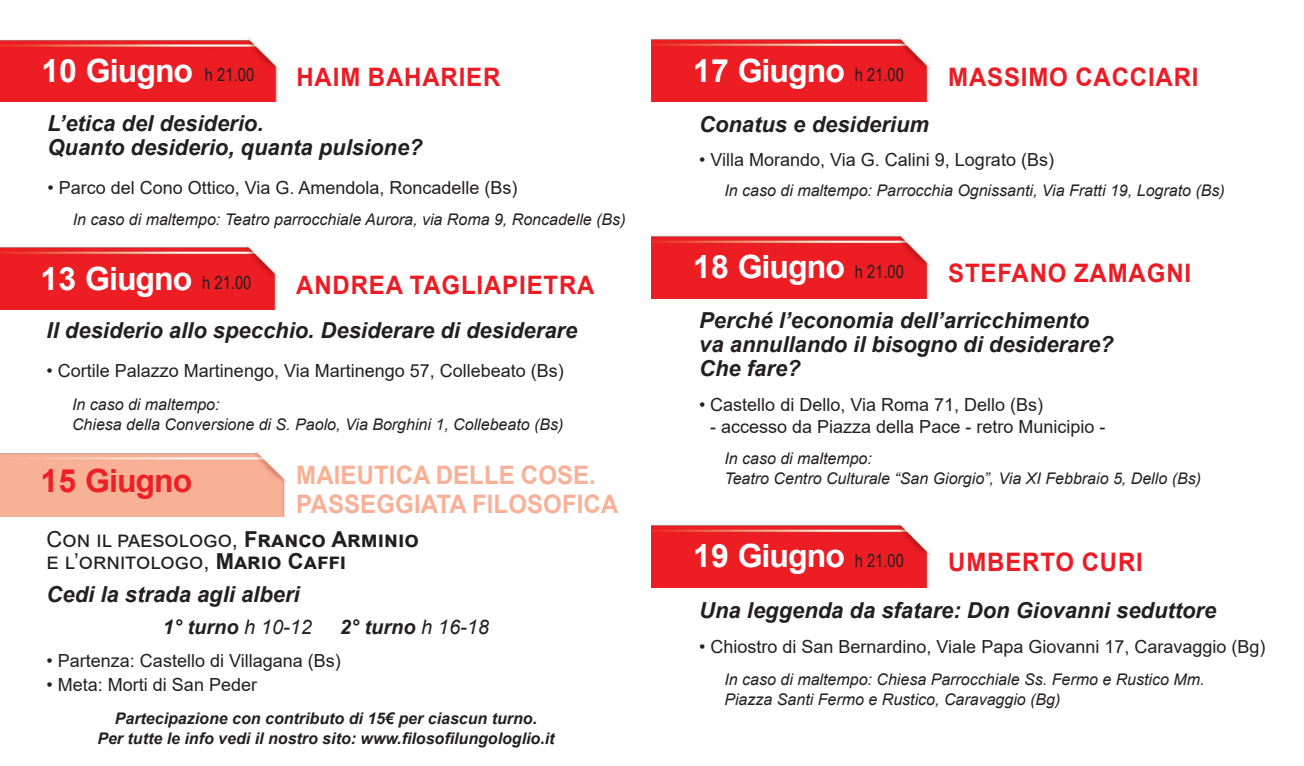
<style>
.page{position:relative;width:1304px;height:766px;background:#fff}
.page>*{position:absolute;margin:0;border:0;box-sizing:border-box;transform-origin:0 0}
.t1{font:700 32px "Arial";letter-spacing:-.03em;color:#fff}
.t2{font:700 32px "Arial";letter-spacing:-.03em;color:#ee2026}
.t3{font:700 25.4px "Arial";letter-spacing:.035em;color:#ed1c24;scale:.94 1}
.t4{font:700 25.4px "Arial";letter-spacing:.005em;color:#f9b096;scale:.94 1}
.t5{font:italic 700 22px "Arial";color:#231f20}
.t6{font:22px "Arial";color:#231f20}
.t7{font:italic 700 20px "Arial";color:#231f20}
.t8{font:18px "Arial";color:#231f20}
.t9{font:18px "Arial Narrow";color:#231f20}
.t10{font:italic 16px "Arial";color:#231f20}
.t11{font:italic 700 16px "Arial";color:#231f20}
.s1{font-weight:700}
.s2{font-weight:400}
</style>
<div class="page">
<img style="left:0;top:245px;width:280px;height:64px">
<img style="left:652px;top:37px;width:279px;height:64px">
<img style="left:652px;top:523px;width:279px;height:64px">
<img style="left:652px;top:234px;width:279px;height:64px">
<img style="left:0;top:451px;width:288px;height:65px">
<img style="left:0;top:38px;width:280px;height:63px">
<p class="t1" style="left:41px;top:48px;width:153px">10 Giugno</p>
<p class="t9" style="left:205px;top:62px;width:51px">h 21.00</p>
<p class="t5" style="left:47px;top:108px;width:218px">L’etica del desiderio.</p>
<p class="t5" style="left:47px;top:132px;width:377px">Quanto desiderio, quanta pulsione?</p>
<p class="t8" style="left:47px;top:175px;width:472px">• Parco del Cono Ottico, Via G. Amendola, Roncadelle (Bs)</p>
<p class="t3" style="left:296px;top:59px;width:218px">HAIM BAHARIER</p>
<p class="t10" style="left:73px;top:209px;width:554px">In caso di maltempo: Teatro parrocchiale Aurora, via Roma 9, Roncadelle (Bs)</p>
<p class="t1" style="left:41px;top:255px;width:153px">13 Giugno</p>
<p class="t9" style="left:202px;top:269px;width:51px">h 21.00</p>
<p class="t5" style="left:47px;top:315px;width:532px">Il desiderio allo specchio. Desiderare di desiderare</p>
<p class="t3" style="left:296px;top:266px;width:319px">ANDREA TAGLIAPIETRA</p>
<p class="t8" style="left:47px;top:358px;width:519px">• Cortile Palazzo Martinengo, Via Martinengo 57, Collebeato (Bs)</p>
<p class="t10" style="left:72px;top:393px;width:149px">In caso di maltempo:</p>
<p class="t10" style="left:72px;top:413px;width:493px">Chiesa della Conversione di S. Paolo, Via Borghini 1, Collebeato (Bs)</p>
<p class="t4" style="left:296px;top:457px;width:320px">MAIEUTICA DELLE COSE.</p>
<p class="t4" style="left:296px;top:486px;width:344px">PASSEGGIATA FILOSOFICA</p>
<p class="t2" style="left:41px;top:458px;width:153px">15 Giugno</p>
<p class="t6" style="left:47px;top:524px;width:374px">Con il paesologo, <span class="s1">Franco Arminio</span></p>
<p class="t6" style="left:47px;top:546px;width:301px">e l’ornitologo, <span class="s1">Mario Caffi</span></p>
<p class="t5" style="left:47px;top:579px;width:255px">Cedi la strada agli alberi</p>
<p class="t7" style="left:163px;top:613px;width:151px">1° turno <span class="s2">h 10-12</span></p>
<p class="t7" style="left:340px;top:613px;width:151px">2° turno <span class="s2">h 16-18</span></p>
<p class="t8" style="left:47px;top:647px;width:296px">• Partenza: Castello di Villagana (Bs)</p>
<p class="t8" style="left:47px;top:671px;width:212px">• Meta: Morti di San Peder</p>
<p class="t11" style="left:115px;top:708px;width:424px">Partecipazione con contributo di 15€ per ciascun turno.</p>
<p class="t11" style="left:97px;top:728px;width:459px">Per tutte le info vedi il nostro sito: www.filosofilungologlio.it</p>
<p class="t1" style="left:693px;top:48px;width:153px">17 Giugno</p>
<p class="t9" style="left:855px;top:61px;width:51px">h 21.00</p>
<p class="t5" style="left:699px;top:109px;width:231px">Conatus e desiderium</p>
<p class="t3" style="left:948px;top:59px;width:268px">MASSIMO CACCIARI</p>
<p class="t8" style="left:699px;top:147px;width:356px">• Villa Morando, Via G. Calini 9, Lograto (Bs)</p>
<p class="t10" style="left:724px;top:180px;width:502px">In caso di maltempo: Parrocchia Ognissanti, Via Fratti 19, Lograto (Bs)</p>
<p class="t1" style="left:693px;top:244px;width:153px">18 Giugno</p>
<p class="t9" style="left:855px;top:258px;width:51px">h 21.00</p>
<p class="t3" style="left:948px;top:255px;width:260px">STEFANO ZAMAGNI</p>
<p class="t5" style="left:699px;top:306px;width:392px">Perché l’economia dell’arricchimento</p>
<p class="t5" style="left:699px;top:330px;width:416px">va annullando il bisogno di desiderare?</p>
<p class="t5" style="left:699px;top:354px;width:103px">Che fare?</p>
<p class="t8" style="left:699px;top:392px;width:346px">• Castello di Dello, Via Roma 71, Dello (Bs)</p>
<p class="t8" style="left:710px;top:414px;width:397px">- accesso da Piazza della Pace - retro Municipio -</p>
<p class="t10" style="left:724px;top:448px;width:149px">In caso di maltempo:</p>
<p class="t10" style="left:724px;top:468px;width:478px">Teatro Centro Culturale “San Giorgio”, Via XI Febbraio 5, Dello (Bs)</p>
<p class="t1" style="left:693px;top:533px;width:153px">19 Giugno</p>
<p class="t9" style="left:855px;top:547px;width:51px">h 21.00</p>
<p class="t3" style="left:948px;top:544px;width:209px">UMBERTO CURI</p>
<p class="t5" style="left:699px;top:595px;width:519px">Una leggenda da sfatare: Don Giovanni seduttore</p>
<p class="t8" style="left:699px;top:633px;width:568px">• Chiostro di San Bernardino, Viale Papa Giovanni 17, Caravaggio (Bg)</p>
<p class="t10" style="left:724px;top:669px;width:482px">In caso di maltempo: Chiesa Parrocchiale Ss. Fermo e Rustico Mm.</p>
<p class="t10" style="left:724px;top:689px;width:338px">Piazza Santi Fermo e Rustico, Caravaggio (Bg)</p>
</div>
